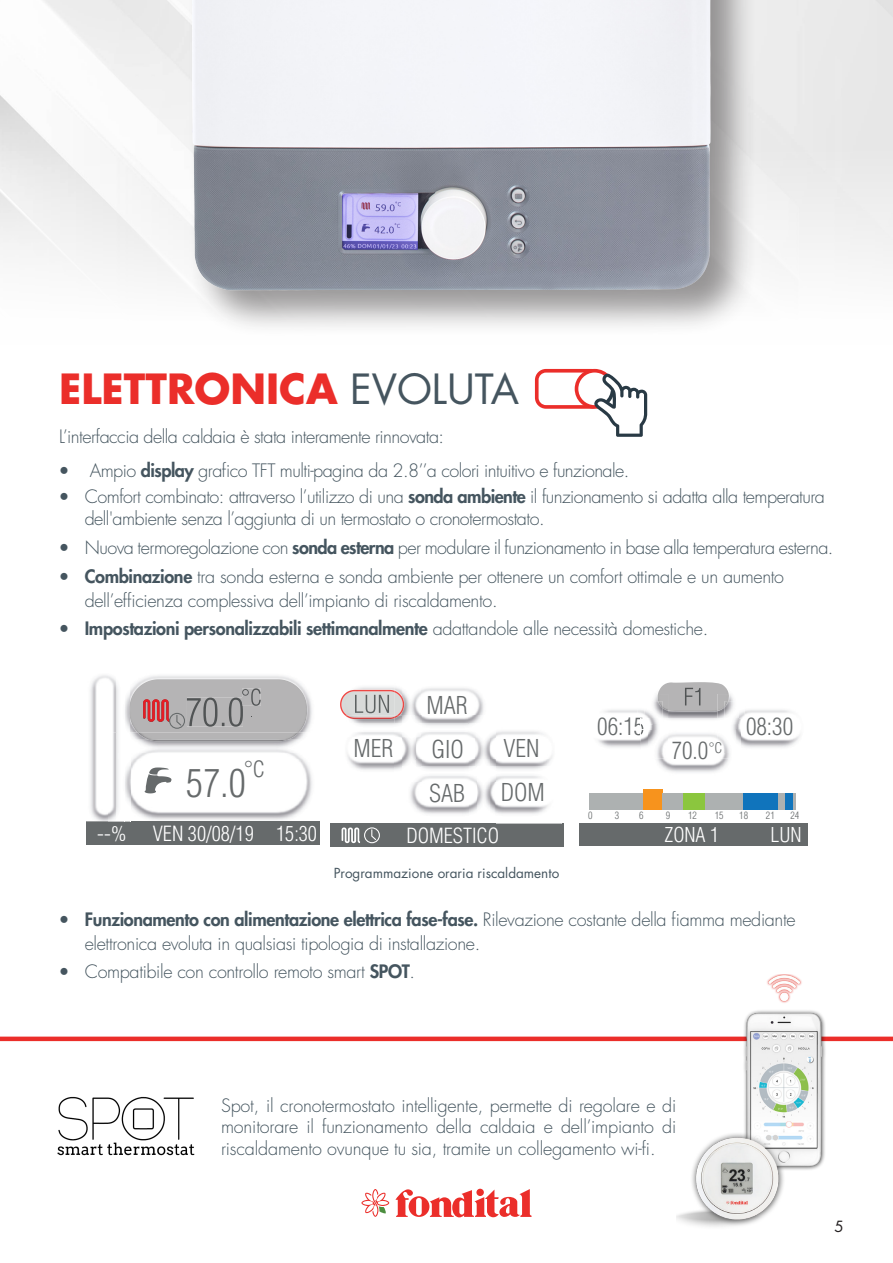
<style>
.page{position:relative;width:893px;height:1263px;background:#fff}
.page>*{position:absolute;margin:0;border:0;box-sizing:border-box;transform-origin:0 0}
.t1{font:700 40.5px "Futura Std";color:#eb2e2a}
.t2{font:300 condensed 38.25px "Helvetica";color:#666a6b}
.t3{font:300 condensed 24px "Helvetica";color:#666a6b}
.t4{font:300 condensed 23.55px "Helvetica";color:#666a6b}
.t5{font:300 condensed 21.9px "Helvetica";color:#666a6b}
.t6{font:300 condensed 20.4px "Helvetica";color:#fff}
.t7{font:300 condensed 19.95px "Helvetica";color:#fff}
.Testo_Big{font:300 18px/21.6px "Futura Std";letter-spacing:-.03em;color:#45555f;text-align:justify}
.t8{font:800 18px "Futura Std";letter-spacing:-.02em;color:#45555f}
.t9{font:15px "Futura Std";color:#231f20}
.Titolo_2L{font:13.5px "Futura Std";color:#45555f}
.t10{font:300 condensed 10.05px "Helvetica";color:#666a6b}
.s1{font-weight:400;color:#45555f}
.s2{font-weight:800}
.s3{font-weight:300}
</style>
<div class="page">
<hr style="left:0;top:364px;width:1px;height:899px;background:#e0eed4">
<svg style="left:0;top:519px;width:12px;height:529px"></svg>
<img style="left:57px;top:1096px;width:138px;height:60px">
<svg style="left:395px;top:1189px;width:136px;height:28px"></svg>
<svg style="left:361px;top:1189px;width:28px;height:28px"></svg>
<div style="left:0;top:1036px;width:893px;height:5px;background:#eb2e2a"></div>
<img style="left:676px;top:974px;width:152px;height:253px">
<svg style="left:535px;top:369px;width:112px;height:68px"></svg>
<img style="left:144px;top:675px;width:168px;height:56px">
<img style="left:130px;top:732px;width:176px;height:8px">
<img style="left:130px;top:740px;width:182px;height:80px">
<div style="left:86px;top:821px;width:234px;height:24px;background:#666a6b"></div>
<svg style="left:145px;top:767px;width:26px;height:26px"></svg>
<img style="left:116px;top:683px;width:14px;height:49px">
<img style="left:116px;top:759px;width:14px;height:54px">
<img style="left:90px;top:675px;width:26px;height:146px">
<img style="left:109px;top:732px;width:7px;height:27px">
<svg style="left:116px;top:732px;width:2px;height:27px"></svg>
<img style="left:86px;top:821px;width:38px;height:1px">
<img style="left:130px;top:679px;width:177px;height:53px">
<img style="left:138px;top:732px;width:161px;height:8px">
<img style="left:149px;top:740px;width:138px;height:1px">
<img style="left:187px;top:698px;width:56px;height:29px">
<svg style="left:129px;top:703px;width:1px;height:15px"></svg>
<img style="left:242px;top:688px;width:19px;height:18px">
<svg style="left:143px;top:699px;width:42px;height:30px"></svg>
<div style="left:331px;top:823px;width:233px;height:24px;background:#666a6b"></div>
<img style="left:402px;top:688px;width:82px;height:28px">
<img style="left:351px;top:719px;width:44px;height:4px">
<img style="left:347px;top:724px;width:48px;height:46px">
<img style="left:422px;top:716px;width:46px;height:7px">
<img style="left:422px;top:723px;width:46px;height:47px">
<img style="left:402px;top:738px;width:19px;height:21px">
<img style="left:474px;top:738px;width:15px;height:21px">
<img style="left:495px;top:731px;width:58px;height:83px">
<img style="left:489px;top:738px;width:6px;height:21px">
<svg style="left:468px;top:716px;width:27px;height:22px"></svg>
<img style="left:395px;top:759px;width:21px;height:11px">
<svg style="left:416px;top:759px;width:6px;height:8px"></svg>
<img style="left:410px;top:781px;width:85px;height:33px">
<img style="left:415px;top:776px;width:7px;height:5px">
<img style="left:402px;top:767px;width:14px;height:3px">
<img style="left:496px;top:823px;width:66px;height:1px">
<img style="left:495px;top:759px;width:58px;height:8px">
<img style="left:477px;top:781px;width:12px;height:33px">
<svg style="left:468px;top:759px;width:27px;height:22px"></svg>
<img style="left:340px;top:690px;width:62px;height:26px">
<img style="left:346px;top:716px;width:49px;height:3px">
<svg style="left:395px;top:697px;width:27px;height:41px"></svg>
<svg style="left:342px;top:827px;width:38px;height:16px"></svg>
<div style="left:579px;top:823px;width:228px;height:23px;background:#666a6b"></div>
<svg style="left:589px;top:793px;width:54px;height:17px"></svg>
<hr style="left:643px;top:789px;width:2px;height:21px;background:#f7931d">
<hr style="left:645px;top:789px;width:2px;height:21px;background:#f7931d">
<hr style="left:647px;top:789px;width:2px;height:21px;background:#f7931d">
<hr style="left:649px;top:789px;width:3px;height:21px;background:#f7931d">
<hr style="left:652px;top:789px;width:2px;height:21px;background:#f7931d">
<hr style="left:654px;top:789px;width:2px;height:21px;background:#f7931d">
<hr style="left:656px;top:789px;width:2px;height:21px;background:#f7931d">
<hr style="left:658px;top:789px;width:2px;height:21px;background:#f7931d">
<hr style="left:660px;top:789px;width:2px;height:21px;background:#f7931d">
<img style="left:717px;top:694px;width:18px;height:25px">
<img style="left:741px;top:710px;width:59px;height:38px">
<img style="left:739px;top:710px;width:6px;height:19px">
<img style="left:724px;top:701px;width:15px;height:18px">
<img style="left:653px;top:694px;width:4px;height:7px">
<img style="left:598px;top:710px;width:43px;height:38px">
<img style="left:637px;top:701px;width:21px;height:18px">
<img style="left:635px;top:717px;width:2px;height:18px">
<img style="left:735px;top:719px;width:6px;height:25px">
<img style="left:641px;top:730px;width:7px;height:17px">
<img style="left:643px;top:723px;width:15px;height:6px">
<img style="left:649px;top:719px;width:8px;height:4px">
<svg style="left:637px;top:717px;width:6px;height:18px"></svg>
<img style="left:657px;top:733px;width:72px;height:40px">
<img style="left:717px;top:729px;width:18px;height:29px">
<svg style="left:733px;top:720px;width:2px;height:9px"></svg>
<img style="left:648px;top:729px;width:10px;height:29px">
<img style="left:648px;top:726px;width:10px;height:3px">
<img style="left:658px;top:682px;width:71px;height:29px">
<img style="left:685px;top:688px;width:15px;height:17px">
<img style="left:717px;top:695px;width:12px;height:16px">
<svg style="left:717px;top:694px;width:12px;height:1px"></svg>
<svg style="left:724px;top:701px;width:4px;height:6px"></svg>
<img style="left:657px;top:694px;width:1px;height:16px">
<svg style="left:658px;top:694px;width:11px;height:64px"></svg>
<svg style="left:662px;top:793px;width:133px;height:17px;background:#74a0a1"></svg>
<div style="left:187px;top:0;width:571px;height:338px;background:#231f20;opacity:.45"></div>
<img style="left:193px;top:0;width:520px;height:332px">
<p class="t1" style="left:59px;top:362px;width:461px">ELETTRONICA <span class="s1">EVOLUTA</span></p>
<p class="Testo_Big" style="left:59px;top:426px;width:386px">L’interfaccia della caldaia è stata interamente rinnovata:</p>
<p class="Testo_Big" style="left:90px;top:461px;width:541px">Ampio <span class="s2">display</span> grafico TFT multi-pagina da 2.8’’a colori intuitivo e funzionale.</p>
<p class="Testo_Big" style="left:85px;top:486px;width:742px">Comfort combinato: attraverso l’utilizzo di una <span class="s2">sonda ambiente</span> il funzionamento si adatta alla temperatura</p>
<p class="Testo_Big" style="left:85px;top:508px;width:461px">dell'ambiente senza l’aggiunta di un termostato o cronotermostato.</p>
<p class="Testo_Big" style="left:85px;top:537px;width:750px">Nuova termoregolazione con <span class="s2">sonda esterna</span> per modulare il funzionamento in base alla temperatura esterna.</p>
<p class="Testo_Big" style="left:85px;top:566px;width:701px"><span class="s2">Combinazione</span> tra sonda esterna e sonda ambiente per ottenere un comfort ottimale e un aumento</p>
<p class="Testo_Big" style="left:85px;top:590px;width:414px">dell’efficienza complessiva dell’impianto di riscaldamento.</p>
<p class="t8" style="left:85px;top:617px;width:625px">Impostazioni personalizzabili settimanalmente <span class="s3">adattandole alle necessità domestiche.</span></p>
<p class="t2" style="left:186px;top:759px;width:61px">57.0</p>
<p class="t5" style="left:244px;top:755px;width:22px">°C</p>
<p class="t6" style="left:97px;top:820px;width:31px">--%</p>
<p class="t6" style="left:153px;top:820px;width:166px">VEN 30/08/19 15:30</p>
<p class="t3" style="left:426px;top:690px;width:43px">MAR</p>
<p class="t4" style="left:597px;top:711px;width:49px">06:15</p>
<p class="t4" style="left:746px;top:711px;width:49px">08:30</p>
<p class="t4" style="left:671px;top:736px;width:52px">70.0<sup>°C</sup></p>
<p class="t3" style="left:354px;top:734px;width:42px">MER</p>
<p class="t3" style="left:432px;top:734px;width:34px">GIO</p>
<p class="t3" style="left:503px;top:734px;width:38px">VEN</p>
<p class="t3" style="left:429px;top:778px;width:38px">SAB</p>
<p class="t3" style="left:501px;top:777px;width:46px">DOM</p>
<p class="t6" style="left:406px;top:822px;width:94px">DOMESTICO</p>
<p class="t7" style="left:771px;top:822px;width:33px">LUN</p>
<p class="t10" style="left:588px;top:809px;width:6px">0</p>
<p class="t10" style="left:615px;top:809px;width:6px">3</p>
<p class="t10" style="left:639px;top:809px;width:6px">6</p>
<p class="t10" style="left:666px;top:809px;width:6px">9</p>
<p class="t10" style="left:688px;top:809px;width:10px">12</p>
<p class="t10" style="left:715px;top:809px;width:10px">15</p>
<p class="t10" style="left:739px;top:809px;width:10px">18</p>
<p class="t10" style="left:766px;top:809px;width:10px">21</p>
<p class="t10" style="left:790px;top:809px;width:10px">24</p>
<p class="t7" style="left:664px;top:822px;width:56px">ZONA 1</p>
<p class="Titolo_2L" style="left:334px;top:864px;width:227px">Programmazione oraria riscaldamento</p>
<p class="t8" style="left:85px;top:908px;width:712px">Funzionamento con alimentazione elettrica fase-fase. <span class="s3">Rilevazione costante della fiamma mediante</span></p>
<p class="Testo_Big" style="left:85px;top:933px;width:397px">elettronica evoluta in qualsiasi tipologia di installazione.</p>
<p class="Testo_Big" style="left:85px;top:961px;width:332px">Compatibile con controllo remoto smart <span class="s2">SPOT</span>.</p>
<p class="Testo_Big" style="left:221px;top:1095px;width:457px">Spot, il cronotermostato intelligente, permette di regolare e di monitorare il funzionamento della caldaia e dell’impianto di riscaldamento ovunque tu sia, tramite un collegamento wi-fi.</p>
<p class="t9" style="left:834px;top:1217px;width:11px">5</p>
</div>
